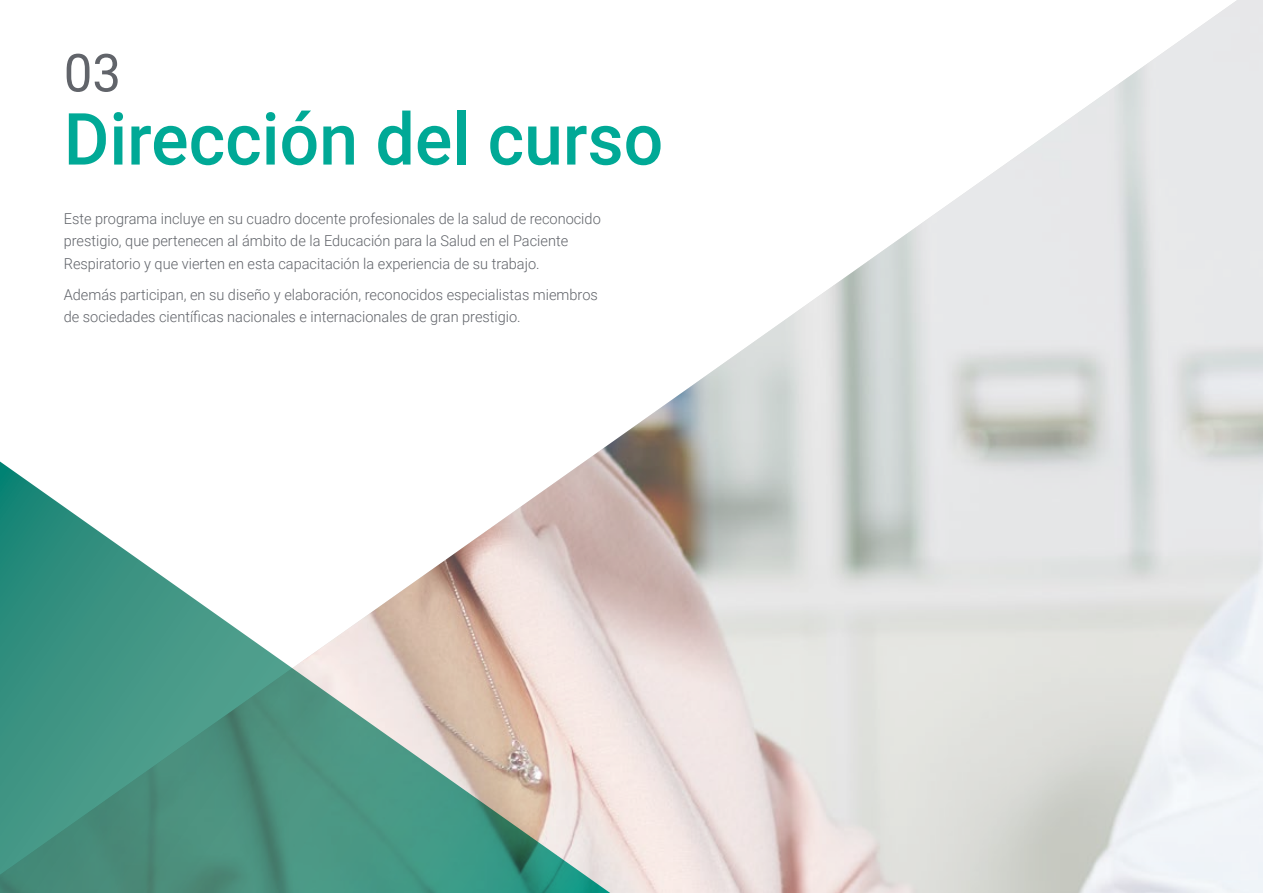
<style>
.page{position:relative;width:1263px;height:893px;background:#fff}
.page>*{position:absolute;margin:0;border:0;box-sizing:border-box;transform-origin:0 0}
.t1{font:500 72px "Roboto";color:#00a996}
.t2{font:52.5px "Roboto";color:#61646a}
.t3{font:300 15px/22.5px "Roboto";color:#61646a}
</style>
<div class="page">
<img style="left:606px;top:0;width:657px;height:893px">
<svg style="left:0;top:446px;width:640px;height:447px"></svg>
<h2 class="t2" style="left:64px;top:36px;width:59px">03</h2>
<h1 class="t1" style="left:64px;top:89px;width:601px">Dirección del curso</h1>
<p class="t3" style="left:64px;top:207px;width:538px">Este programa incluye en su cuadro docente profesionales de la salud de reconocido prestigio, que pertenecen al ámbito de la Educación para la Salud en el Paciente<br>Respiratorio y que vierten en esta capacitación la experiencia de su trabajo.</p>
<p class="t3" style="left:64px;top:283px;width:536px">Además participan, en su diseño y elaboración, reconocidos especialistas miembros de sociedades científicas nacionales e internacionales de gran prestigio.</p>
</div>
